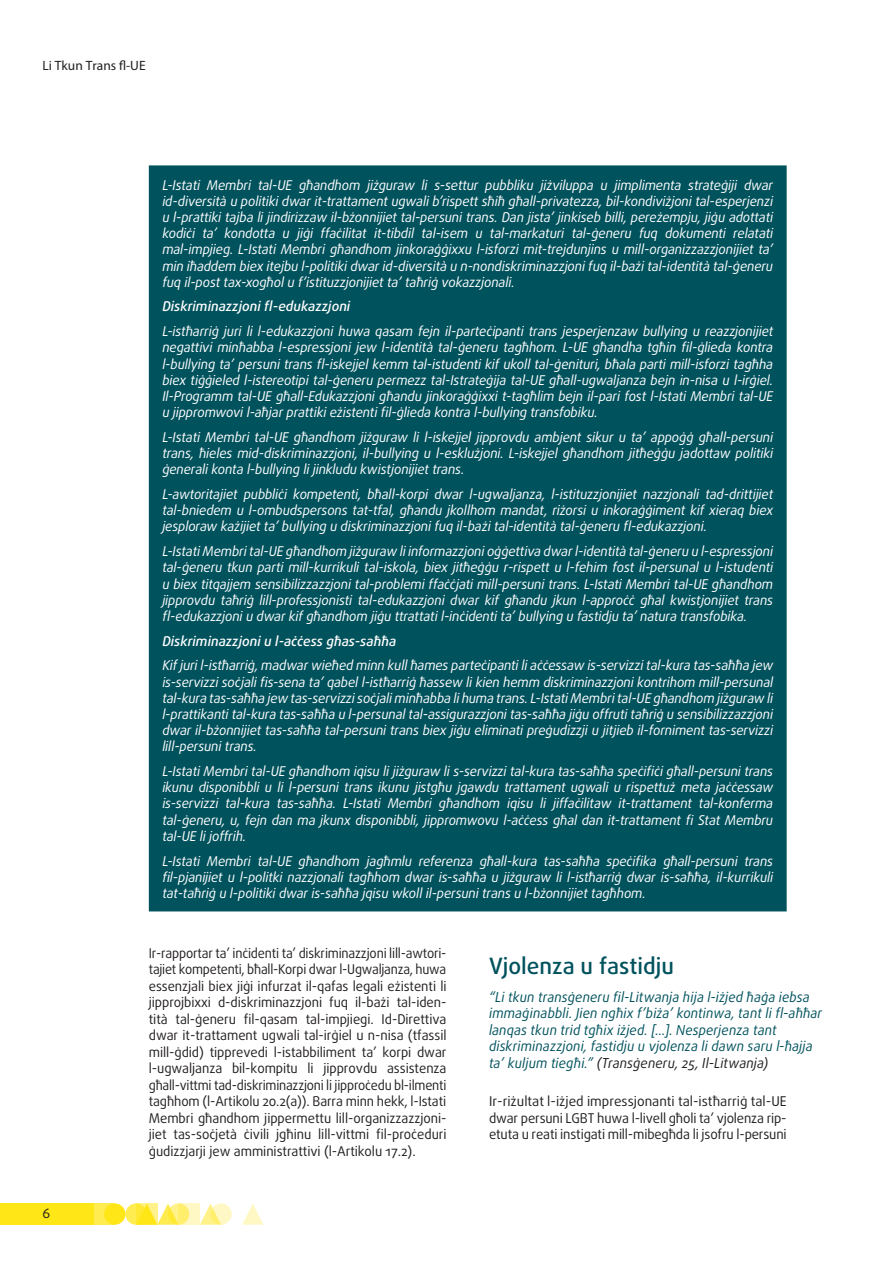
<style>
.page{position:relative;width:893px;height:1263px;background:#fff}
.page>*{position:absolute;margin:0;border:0;box-sizing:border-box;transform-origin:0 0}
.text_body{font:500 22.5px "Daxline Pro";color:#00525d}
.quote_text{font:italic 13.8px/16.5px "Daxline Pro";letter-spacing:.01em;color:#00525d;scale:.95 1}
.opinion_text{font:italic 13.5px/16.2px "Daxline Pro";letter-spacing:-.01em;color:#fff;text-align:justify}
.text_body-2{font:13.5px/16.5px "Daxline Pro";letter-spacing:-.01em;color:#231f20;text-align:justify;scale:.95 1}
.text_body-3{font:13.5px/16.5px "Daxline Pro";letter-spacing:-.01em;color:#231f20;text-align:justify}
.opinion_title{font:italic 500 13.5px "Daxline Pro";color:#fff}
.t1{font:13.5px "Myriad Pro";color:#231f20}
.s1{color:#231f20}
</style>
<div class="page">
<svg style="left:125px;top:1203px;width:22px;height:22px"></svg>
<div style="left:94px;top:1203px;width:21px;height:22px;background:#ffec50"></div>
<div style="left:0;top:1203px;width:94px;height:22px;background:#ffe616"></div>
<svg style="left:200px;top:1203px;width:18px;height:22px"></svg>
<svg style="left:242px;top:1204px;width:21px;height:21px"></svg>
<div style="left:104px;top:1203px;width:21px;height:22px;background:#ffe616;border-radius:50%"></div>
<svg style="left:157px;top:1203px;width:18px;height:22px"></svg>
<svg style="left:168px;top:1203px;width:21px;height:22px"></svg>
<svg style="left:210px;top:1203px;width:22px;height:22px"></svg>
<svg style="left:136px;top:1203px;width:21px;height:22px"></svg>
<svg style="left:179px;top:1203px;width:21px;height:22px"></svg>
<div style="left:150px;top:166px;width:636px;height:745px;background:#00525d"></div>
<hr style="left:149px;top:165px;width:135px;height:2px;background:#00525d">
<hr style="left:149px;top:167px;width:1px;height:743px;background:#00525d">
<hr style="left:284px;top:165px;width:503px;height:2px;background:#00525d">
<hr style="left:785px;top:167px;width:2px;height:743px;background:#00525d">
<hr style="left:149px;top:910px;width:135px;height:1px;background:#00525d">
<hr style="left:284px;top:910px;width:503px;height:1px;background:#00525d">
<p class="t1" style="left:43px;top:57px;width:105px">Li Tkun Trans fl‑UE</p>
<p class="opinion_text" style="left:162px;top:177px;width:612px">L‑Istati Membri tal‑UE għandhom jiżguraw li s‑settur pubbliku jiżviluppa u jimplimenta strateġiji dwar id‑diversità u politiki dwar it‑trattament ugwali b’rispett sħiħ għall‑privatezza, bil‑kondiviżjoni tal‑esperjenzi u l‑prattiki tajba li jindirizzaw il‑bżonnijiet tal‑persuni trans. Dan jista’ jinkiseb billi, pereżempju, jiġu adottati kodiċi ta’ kondotta u jiġi ffaċilitat it‑tibdil tal‑isem u tal‑markaturi tal‑ġeneru fuq dokumenti relatati mal‑impjieg. L‑Istati Membri għandhom jinkoraġġixxu l‑isforzi mit‑trejdunjins u mill‑organizzazzjonijiet ta’ min iħaddem biex itejbu l‑politiki dwar id‑diversità u n‑nondiskriminazzjoni fuq il‑bażi tal‑identità tal‑ġeneru fuq il‑post tax‑xogħol u f’istituzzjonijiet ta’ taħriġ vokazzjonali.</p>
<p class="opinion_title" style="left:162px;top:298px;width:189px">Diskriminazzjoni fl‑edukazzjoni</p>
<p class="opinion_text" style="left:162px;top:323px;width:612px">L‑istħarriġ juri li l‑edukazzjoni huwa qasam fejn il‑parteċipanti trans jesperjenzaw bullying u reazzjonijiet negattivi minħabba l‑espressjoni jew l‑identità tal‑ġeneru tagħhom. L‑UE għandha tgħin fil‑ġlieda kontra l‑bullying ta’ persuni trans fl‑iskejjel kemm tal‑istudenti kif ukoll tal‑ġenituri, bħala parti mill‑isforzi tagħha biex tiġġieled l‑istereotipi tal‑ġeneru permezz tal‑Istrateġija tal‑UE għall‑ugwaljanza bejn in‑nisa u l‑irġiel.<br>Il‑Programm tal‑UE għall‑Edukazzjoni għandu jinkoraġġixxi t‑tagħlim bejn il‑pari fost l‑Istati Membri tal‑UE u jippromwovi l‑aħjar prattiki eżistenti fil‑ġlieda kontra l‑bullying transfobiku.</p>
<p class="opinion_text" style="left:162px;top:429px;width:612px">L‑Istati Membri tal‑UE għandhom jiżguraw li l‑iskejjel jipprovdu ambjent sikur u ta’ appoġġ għall‑persuni trans, ħieles mid‑diskriminazzjoni, il‑bullying u l‑esklużjoni. L‑iskejjel għandhom jitħeġġu jadottaw politiki ġenerali konta l‑bullying li jinkludu kwistjonijiet trans.</p>
<p class="opinion_text" style="left:162px;top:486px;width:612px">L‑awtoritajiet pubbliċi kompetenti, bħall‑korpi dwar l‑ugwaljanza, l‑istituzzjonijiet nazzjonali tad‑drittijiet tal‑bniedem u l‑ombudspersons tat‑tfal, għandu jkollhom mandat, riżorsi u inkoraġġiment kif xieraq biex jesploraw każijiet ta’ bullying u diskriminazzjoni fuq il‑bażi tal‑identità tal‑ġeneru fl‑edukazzjoni.</p>
<p class="opinion_text" style="left:162px;top:543px;width:612px">L‑Istati Membri tal‑UE għandhom jiżguraw li informazzjoni oġġettiva dwar l‑identità tal‑ġeneru u l‑espressjoni tal‑ġeneru tkun parti mill‑kurrikuli tal‑iskola, biex jitħeġġu r‑rispett u l‑fehim fost il‑persunal u l‑istudenti u biex titqajjem sensibilizzazzjoni tal‑problemi ffaċċjati mill‑persuni trans. L‑Istati Membri tal‑UE għandhom jipprovdu taħriġ lill‑professjonisti tal‑edukazzjoni dwar kif għandu jkun l‑approċċ għal kwistjonijiet trans fl‑edukazzjoni u dwar kif għandhom jiġu ttrattati l‑inċidenti ta’ bullying u fastidju ta’ natura transfobika.</p>
<p class="opinion_title" style="left:162px;top:632px;width:235px">Diskriminazzjoni u l‑aċċess għas‑saħħa</p>
<p class="opinion_text" style="left:162px;top:657px;width:612px">Kif juri l‑istħarriġ, madwar wieħed minn kull ħames parteċipanti li aċċessaw is‑servizzi tal‑kura tas‑saħħa jew is‑servizzi soċjali fis‑sena ta’ qabel l‑istħarriġ ħassew li kien hemm diskriminazzjoni kontrihom mill‑persunal tal‑kura tas‑saħħa jew tas‑servizzi soċjali minħabba li huma trans. L‑Istati Membri tal‑UE għandhom jiżguraw li l‑prattikanti tal‑kura tas‑saħħa u l‑persunal tal‑assigurazzjoni tas‑saħħa jiġu offruti taħriġ u sensibilizzazzjoni dwar il‑bżonnijiet tas‑saħħa tal‑persuni trans biex jiġu eliminati preġudizzji u jitjieb il‑forniment tas‑servizzi lill‑persuni trans.</p>
<p class="opinion_text" style="left:162px;top:763px;width:612px">L‑Istati Membri tal‑UE għandhom iqisu li jiżguraw li s‑servizzi tal‑kura tas‑saħħa speċifiċi għall‑persuni trans ikunu disponibbli u li l‑persuni trans ikunu jistgħu jgawdu trattament ugwali u rispettuż meta jaċċessaw is‑servizzi tal‑kura tas‑saħħa. L‑Istati Membri għandhom iqisu li jiffaċilitaw it‑trattament tal‑konferma tal‑ġeneru, u, fejn dan ma jkunx disponibbli, jippromwovu l‑aċċess għal dan it‑trattament fi Stat Membru tal‑UE li joffrih.</p>
<p class="opinion_text" style="left:162px;top:853px;width:612px">L‑Istati Membri tal‑UE għandhom jagħmlu referenza għall‑kura tas‑saħħa speċifika għall‑persuni trans fil‑pjanijiet u l‑politki nazzjonali tagħhom dwar is‑saħħa u jiżguraw li l‑istħarriġ dwar is‑saħħa, il‑kurrikuli tat‑taħriġ u l‑politiki dwar is‑saħħa jqisu wkoll il‑persuni trans u l‑bżonnijiet tagħhom.</p>
<p class="text_body-3" style="left:43px;top:1205px;width:9px">6</p>
<p class="text_body-2" style="left:149px;top:944px;width:315px">Ir‑rapportar ta’ inċidenti ta’ diskriminazzjoni lill‑awtori‑ tajiet kompetenti, bħall‑Korpi dwar l‑Ugwaljanza, huwa essenzjali biex jiġi infurzat il‑qafas legali eżistenti li jipprojbixxi d‑diskriminazzjoni fuq il‑bażi tal‑iden‑ tità tal‑ġeneru fil‑qasam tal‑impjiegi. Id‑Direttiva dwar it‑trattament ugwali tal‑irġiel u n‑nisa (tfassil mill‑ġdid) tipprevedi l‑istabbiliment ta’ korpi dwar l‑ugwaljanza bil‑kompitu li jipprovdu assistenza għall‑vittmi tad‑diskriminazzjoni li jipproċedu bl‑ilmenti tagħhom (l‑Artikolu 20.2(a)). Barra minn hekk, l‑Istati Membri għandhom jippermettu lill‑organizzazzjoni‑ jiet tas‑soċjetà ċivili jgħinu lill‑vittmi fil‑proċeduri ġudizzjarji jew amministrattivi (l‑Artikolu 17.2).</p>
<p class="text_body" style="left:489px;top:951px;width:186px">Vjolenza u fastidju</p>
<p class="quote_text" style="left:489px;top:989px;width:352px">“Li tkun transġeneru fil‑Litwanja hija l‑iżjed ħaġa iebsa immaġinabbli. Jien ngħix f’biża’ kontinwa, tant li fl‑aħħar lanqas tkun trid tgħix iżjed. […]. Nesperjenza tant diskriminazzjoni, fastidju u vjolenza li dawn saru l‑ħajja ta’ kuljum tiegħi.” <span class="s1">(Transġeneru, 25, Il‑Litwanja)</span></p>
<p class="text_body-3" style="left:489px;top:1093px;width:299px">Ir‑riżultat l‑iżjed impressjonanti tal‑istħarriġ tal‑UE dwar persuni LGBT huwa l‑livell għoli ta’ vjolenza rip‑ etuta u reati instigati mill‑mibegħda li jsofru l‑persuni</p>
</div>
